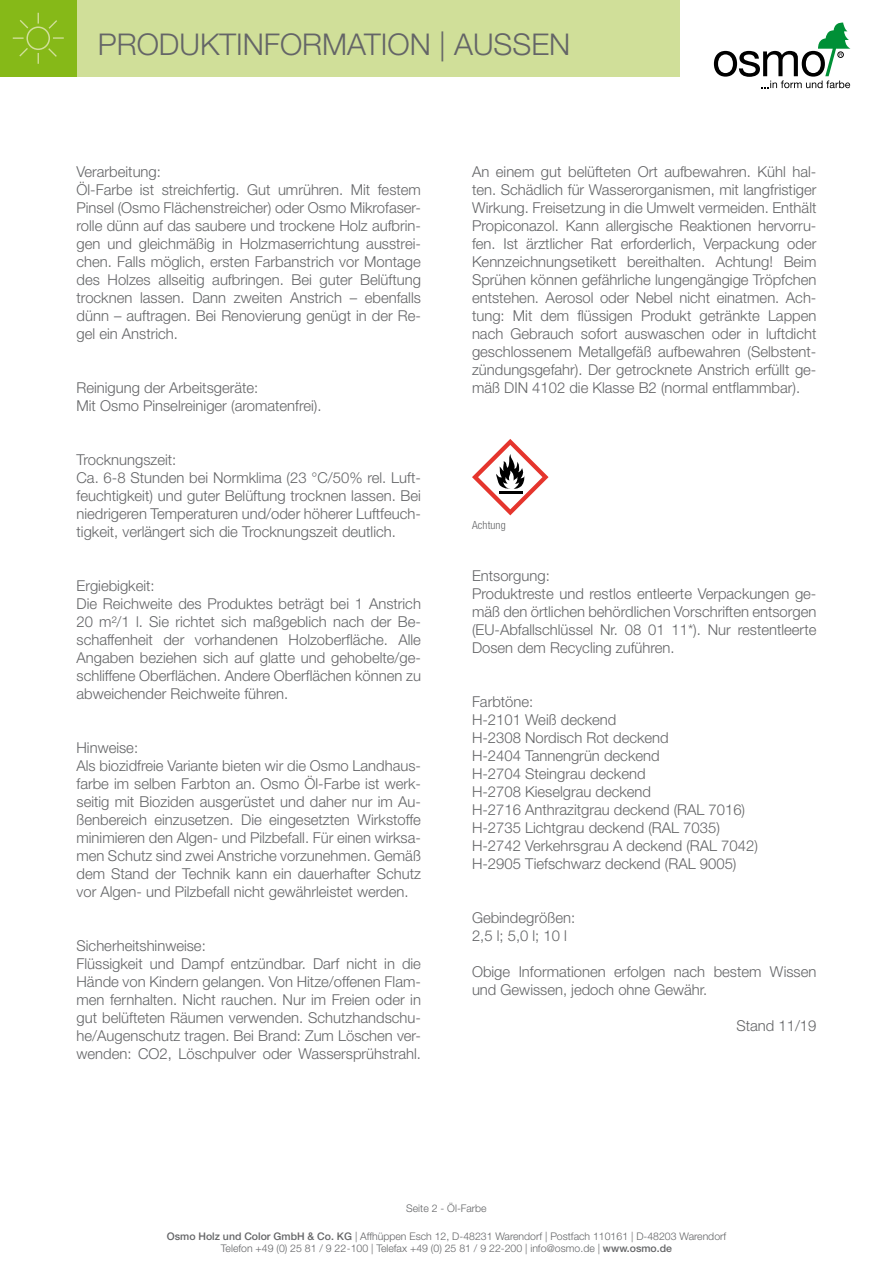
<style>
.page{position:relative;width:893px;height:1263px;background:#fff}
.page>*{position:absolute;margin:0;border:0;box-sizing:border-box;transform-origin:0 0}
.t1{font:300 30px "Helvetica Neue";color:#646567}
.t2{font:300 15px/18px "Helvetica Neue";color:#646567}
.t3{font:300 condensed 11.25px "Helvetica Neue";letter-spacing:.01em;color:#646567}
.t4{font:300 10.5px/12.6px "Helvetica Neue";color:#646567;text-align:center}
.s1{font-weight:500}
</style>
<div class="page">
<div style="left:77px;top:0;width:603px;height:77px;background:#d0df99"></div>
<svg style="left:714px;top:23px;width:136px;height:65px"></svg>
<div style="left:0;top:0;width:77px;height:77px;background:#86b918"></div>
<svg style="left:12px;top:12px;width:52px;height:52px"></svg>
<svg style="left:472px;top:439px;width:77px;height:76px"></svg>
<hr style="left:499px;top:491px;width:23px;height:2px;background:#000">
<h1 class="t1" style="left:98px;top:26px;width:350px">PRODUKTINFORMATION |</h1>
<p class="t2" style="left:77px;top:162px;width:346px">Verarbeitung:<br>Öl-Farbe ist streichfertig. Gut umrühren. Mit festem Pinsel (Osmo Flächenstreicher) oder Osmo Mikrofaser&shy;rolle dünn auf das saubere und trockene Holz aufbrin&shy;gen und gleichmäßig in Holzmaserrichtung ausstrei&shy;chen. Falls möglich, ersten Farbanstrich vor Montage des Holzes allseitig aufbringen. Bei guter Belüftung trocknen lassen. Dann zweiten Anstrich – ebenfalls dünn – auftragen. Bei Renovierung genügt in der Re&shy;gel ein Anstrich.</p>
<p class="t2" style="left:77px;top:378px;width:247px">Reinigung der Arbeitsgeräte:<br>Mit Osmo Pinselreiniger (aromatenfrei).</p>
<p class="t2" style="left:77px;top:450px;width:346px">Trocknungszeit:<br>Ca. 6-8 Stunden bei Normklima (23 °C/50% rel. Luft&shy;feuchtigkeit) und guter Belüftung trocknen lassen. Bei niedrigeren Temperaturen und/oder höherer Luftfeuch&shy;tigkeit, verlängert sich die Trocknungszeit deutlich.</p>
<p class="t2" style="left:77px;top:576px;width:346px">Ergiebigkeit:<br>Die Reichweite des Produktes beträgt bei 1 Anstrich 20 m²/1 l. Sie richtet sich maßgeblich nach der Be&shy;schaffenheit der vorhandenen Holzoberfläche. Alle Angaben beziehen sich auf glatte und gehobelte/ge&shy;schliffene Oberflächen. Andere Oberflächen können zu abweichender Reichweite führen.</p>
<p class="t2" style="left:77px;top:738px;width:346px">Hinweise:<br>Als biozidfreie Variante bieten wir die Osmo Landhaus&shy;farbe im selben Farbton an. Osmo Öl-Farbe ist werk&shy;seitig mit Bioziden ausgerüstet und daher nur im Au&shy;ßenbereich einzusetzen. Die eingesetzten Wirkstoffe minimieren den Algen- und Pilzbefall. Für einen wirksa&shy;men Schutz sind zwei Anstriche vorzunehmen. Gemäß dem Stand der Technik kann ein dauerhafter Schutz vor Algen- und Pilzbefall nicht gewährleistet werden.</p>
<p class="t2" style="left:77px;top:936px;width:346px">Sicherheitshinweise:<br>Flüssigkeit und Dampf entzündbar. Darf nicht in die Hände von Kindern gelangen. Von Hitze/offenen Flam&shy;men fernhalten. Nicht rauchen. Nur im Freien oder in gut belüfteten Räumen verwenden. Schutzhandschu&shy;he/Augenschutz tragen. Bei Brand: Zum Löschen ver&shy;wenden: CO2, Löschpulver oder Wassersprühstrahl.</p>
<p class="t2" style="left:472px;top:162px;width:346px;text-align:justify">An einem gut belüfteten Ort aufbewahren. Kühl hal&shy;ten. Schädlich für Wasserorganismen, mit langfristiger Wirkung. Freisetzung in die Umwelt vermeiden. Enthält Propiconazol. Kann allergische Reaktionen hervorru&shy;fen. Ist ärztlicher Rat erforderlich, Verpackung oder Kennzeichnungsetikett bereithalten. Achtung! Beim Sprühen können gefährliche lungengängige Tröpfchen entstehen. Aerosol oder Nebel nicht einatmen. Ach&shy;tung: Mit dem flüssigen Produkt getränkte Lappen nach Gebrauch sofort auswaschen oder in luftdicht geschlossenem Metallgefäß aufbewahren (Selbstent&shy;zündungsgefahr). Der getrocknete Anstrich erfüllt ge&shy;mäß DIN 4102 die Klasse B2 (normal entflammbar).</p>
<p class="t3" style="left:472px;top:518px;width:35px">Achtung</p>
<p class="t2" style="left:472px;top:566px;width:346px">Entsorgung:<br>Produktreste und restlos entleerte Verpackungen ge&shy;mäß den örtlichen behördlichen Vorschriften entsorgen (EU-Abfallschlüssel Nr. 08 01 11*). Nur restentleerte Dosen dem Recycling zuführen.</p>
<p class="t2" style="left:472px;top:692px;width:287px">Farbtöne:<br>H-2101 Weiß deckend<br>H-2308 Nordisch Rot deckend<br>H-2404 Tannengrün deckend<br>H-2704 Steingrau deckend<br>H-2708 Kieselgrau deckend<br>H-2716 Anthrazitgrau deckend (RAL 7016)<br>H-2735 Lichtgrau deckend (RAL 7035)<br>H-2742 Verkehrsgrau A deckend (RAL 7042)<br>H-2905 Tiefschwarz deckend (RAL 9005)</p>
<p class="t2" style="left:472px;top:908px;width:105px">Gebindegrößen:<br>2,5 l; 5,0 l; 10 l</p>
<p class="t2" style="left:472px;top:962px;width:346px">Obige Informationen erfolgen nach bestem Wissen und Gewissen, jedoch ohne Gewähr.</p>
<p class="t2" style="left:736px;top:1016px;width:82px">Stand 11/19</p>
<p class="t4" style="left:406px;top:1202px;width:82px">Seite 2 - Öl-Farbe</p>
<p class="t4" style="left:167px;top:1229px;width:561px"><span class="s1">Osmo Holz und Color GmbH &amp; Co. KG</span> | Affhüppen Esch 12, D-48231 Warendorf | Postfach 110161 | D-48203 Warendorf<br>Telefon +49 (0) 25 81 / 9 22-100 | Telefax +49 (0) 25 81 / 9 22-200 | info@osmo.de | <span class="s1">www.osmo.de</span></p>
</div>
